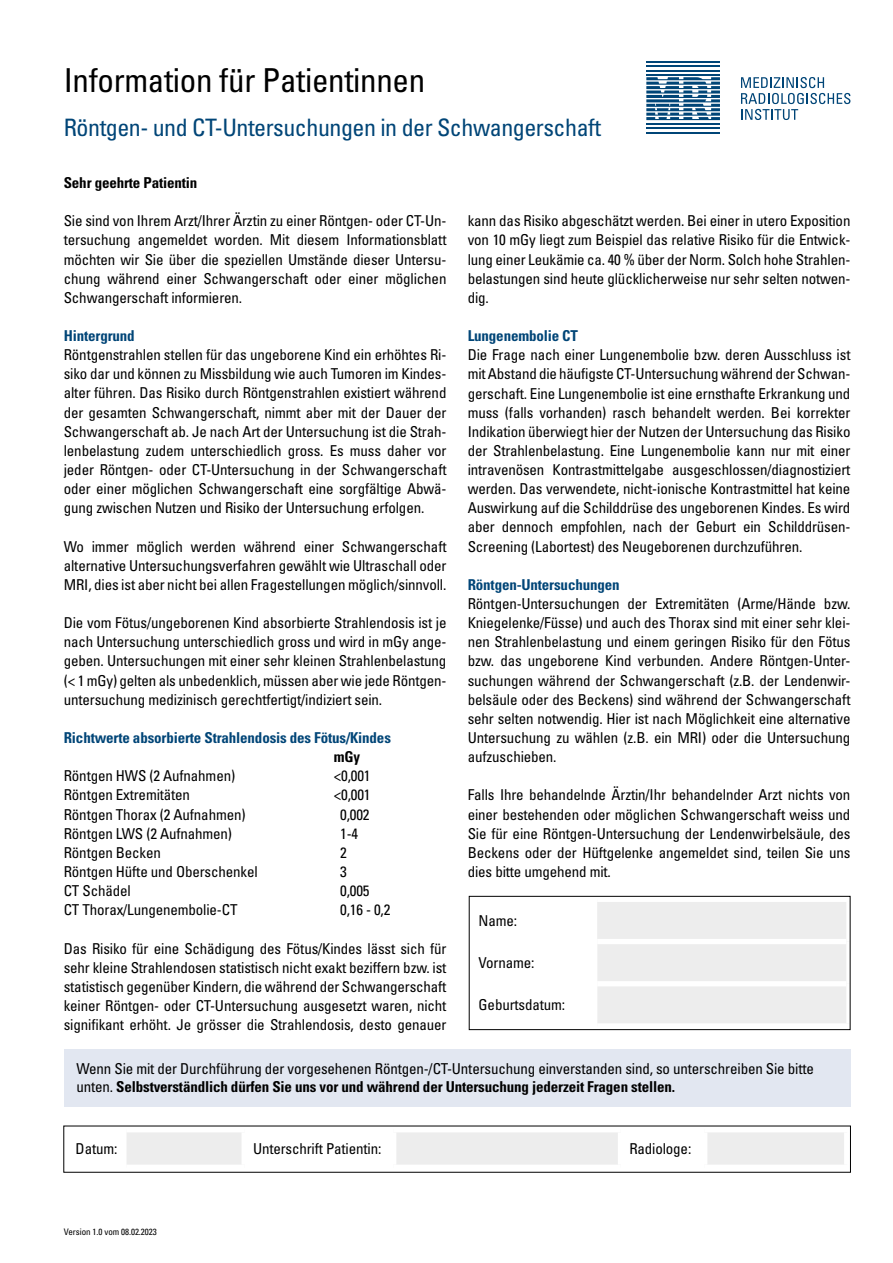
<style>
.page{position:relative;width:893px;height:1263px;background:#fff}
.page>*{position:absolute;margin:0;border:0;box-sizing:border-box;transform-origin:0 0}
.t1{font:condensed 33px "Univers LT Std";letter-spacing:-.01em;color:#000}
.t2{font:condensed 24px "Univers LT Std";letter-spacing:-.02em;color:#004577}
.t3{font:condensed 15px/19.2px "Univers LT Std";letter-spacing:-.01em;color:#000;text-align:justify}
.t4{font:700 condensed 15px "Univers LT Std";letter-spacing:-.01em;color:#004577}
.t5{font:700 condensed 15px "Univers LT Std";letter-spacing:-.01em;color:#000}
.t6{font:condensed 9px "Univers LT Std";letter-spacing:-.005em;color:#000}
.s1{font-weight:700}
</style>
<div class="page">
<svg style="left:741px;top:77px;width:109px;height:43px"></svg>
<hr style="left:646px;top:61px;width:74px;height:2px;background:#004577">
<hr style="left:646px;top:66px;width:74px;height:1px;background:#004577">
<hr style="left:646px;top:70px;width:74px;height:1px;background:#004577">
<hr style="left:646px;top:75px;width:74px;height:1px;background:#004577">
<hr style="left:646px;top:123px;width:74px;height:2px;background:#004577">
<hr style="left:646px;top:128px;width:74px;height:1px;background:#004577">
<hr style="left:646px;top:132px;width:74px;height:1px;background:#004577">
<svg style="left:646px;top:77px;width:74px;height:43px"></svg>
<div style="left:597px;top:902px;width:249px;height:121px;background:#ededed"></div>
<div style="left:597px;top:981px;width:249px;height:5px;background:#fff"></div>
<svg style="left:850px;top:902px;width:1px;height:39px"></svg>
<svg style="left:850px;top:941px;width:1px;height:43px"></svg>
<svg style="left:850px;top:984px;width:1px;height:39px"></svg>
<div style="left:597px;top:939px;width:249px;height:5px;background:#fff"></div>
<div style="left:469px;top:896px;width:381px;height:134px;border:1px solid #000"></div>
<div style="left:64px;top:1049px;width:786px;height:57px;background:#e2e7f1"></div>
<svg style="left:127px;top:1132px;width:717px;height:33px"></svg>
<div style="left:241px;top:1132px;width:6px;height:33px;background:#fff"></div>
<div style="left:390px;top:1132px;width:6px;height:33px;background:#fff"></div>
<div style="left:618px;top:1132px;width:6px;height:33px;background:#fff"></div>
<div style="left:701px;top:1132px;width:6px;height:33px;background:#fff"></div>
<h1 class="t1" style="left:64px;top:59px;width:363px">Information für Patientinnen</h1>
<h2 class="t2" style="left:64px;top:112px;width:539px">Röntgen- und CT-Untersuchungen in der Schwangerschaft</h2>
<p class="t5" style="left:64px;top:173px;width:135px">Sehr geehrte Patientin</p>
<p class="t3" style="left:64px;top:211px;width:384px">Sie sind von Ihrem Arzt/Ihrer Ärztin zu einer Röntgen- oder CT-Un&shy;tersuchung angemeldet worden. Mit diesem Informationsblatt möchten wir Sie über die speziellen Umstände dieser Untersu&shy;chung während einer Schwangerschaft oder einer möglichen Schwangerschaft informieren.</p>
<p class="t4" style="left:64px;top:326px;width:72px">Hintergrund</p>
<p class="t3" style="left:64px;top:345px;width:384px">Röntgenstrahlen stellen für das ungeborene Kind ein erhöhtes Ri&shy;siko dar und können zu Missbildung wie auch Tumoren im Kindes&shy;alter führen. Das Risiko durch Röntgenstrahlen existiert während der gesamten Schwangerschaft, nimmt aber mit der Dauer der Schwangerschaft ab. Je nach Art der Untersuchung ist die Strah&shy;lenbelastung zudem unterschiedlich gross. Es muss daher vor jeder Röntgen- oder CT-Untersuchung in der Schwangerschaft oder einer möglichen Schwangerschaft eine sorgfältige Abwä&shy;gung zwischen Nutzen und Risiko der Untersuchung erfolgen.</p>
<p class="t3" style="left:64px;top:536px;width:384px">Wo immer möglich werden während einer Schwangerschaft alternative Untersuchungsverfahren gewählt wie Ultraschall oder MRI, dies ist aber nicht bei allen Fragestellungen möglich/sinnvoll.</p>
<p class="t3" style="left:64px;top:613px;width:384px">Die vom Fötus/ungeborenen Kind absorbierte Strahlendosis ist je nach Untersuchung unterschiedlich gross und wird in mGy ange&shy;geben. Untersuchungen mit einer sehr kleinen Strahlenbelastung (&lt; 1 mGy) gelten als unbedenklich, müssen aber wie jede Röntgen&shy;untersuchung medizinisch gerechtfertigt/indiziert sein.</p>
<p class="t4" style="left:64px;top:728px;width:329px">Richtwerte absorbierte Strahlendosis des Fötus/Kindes</p>
<p class="t5" style="left:334px;top:748px;width:28px">mGy</p>
<p class="t3" style="left:64px;top:766px;width:173px">Röntgen HWS (2 Aufnahmen)</p>
<p class="t3" style="left:334px;top:766px;width:38px">&lt;0,001</p>
<p class="t3" style="left:64px;top:785px;width:128px">Röntgen Extremitäten</p>
<p class="t3" style="left:334px;top:785px;width:38px">&lt;0,001</p>
<p class="t3" style="left:64px;top:804px;width:183px">Röntgen Thorax (2 Aufnahmen)</p>
<p class="t3" style="left:340px;top:804px;width:31px">0,002</p>
<p class="t3" style="left:64px;top:823px;width:170px">Röntgen LWS (2 Aufnahmen)</p>
<p class="t3" style="left:340px;top:823px;width:20px">1-4</p>
<p class="t3" style="left:64px;top:843px;width:99px">Röntgen Becken</p>
<p class="t3" style="left:340px;top:843px;width:8px">2</p>
<p class="t3" style="left:64px;top:862px;width:195px">Röntgen Hüfte und Oberschenkel</p>
<p class="t3" style="left:340px;top:862px;width:8px">3</p>
<p class="t3" style="left:64px;top:881px;width:68px">CT Schädel</p>
<p class="t3" style="left:340px;top:881px;width:31px">0,005</p>
<p class="t3" style="left:64px;top:900px;width:175px">CT Thorax/Lungenembolie-CT</p>
<p class="t3" style="left:340px;top:900px;width:52px">0,16 - 0,2</p>
<p class="t3" style="left:64px;top:938px;width:384px">Das Risiko für eine Schädigung des Fötus/Kindes lässt sich für sehr kleine Strahlendosen statistisch nicht exakt beziffern bzw. ist statistisch gegenüber Kindern, die während der Schwangerschaft keiner Röntgen- oder CT-Untersuchung ausgesetzt waren, nicht signifikant erhöht. Je grösser die Strahlendosis, desto genauer</p>
<p class="t3" style="left:468px;top:211px;width:384px">kann das Risiko abgeschätzt werden. Bei einer in utero Exposition von 10 mGy liegt zum Beispiel das relative Risiko für die Entwick&shy;lung einer Leukämie ca. 40 % über der Norm. Solch hohe Strahlen&shy;belastungen sind heute glücklicherweise nur sehr selten notwen&shy;dig.</p>
<p class="t4" style="left:468px;top:326px;width:112px">Lungenembolie CT</p>
<p class="t3" style="left:468px;top:345px;width:384px">Die Frage nach einer Lungenembolie bzw. deren Ausschluss ist mit Abstand die häufigste CT-Untersuchung während der Schwan&shy;gerschaft. Eine Lungenembolie ist eine ernsthafte Erkrankung und muss (falls vorhanden) rasch behandelt werden. Bei korrekter Indikation überwiegt hier der Nutzen der Untersuchung das Risiko der Strahlenbelastung. Eine Lungenembolie kann nur mit einer intravenösen Kontrastmittelgabe ausgeschlossen/diagnostiziert werden. Das verwendete, nicht-ionische Kontrastmittel hat keine Auswirkung auf die Schilddrüse des ungeborenen Kindes. Es wird aber dennoch empfohlen, nach der Geburt ein Schilddrüsen-Screening (Labortest) des Neugeborenen durchzuführen.</p>
<p class="t4" style="left:468px;top:575px;width:153px">Röntgen-Untersuchungen</p>
<p class="t3" style="left:468px;top:594px;width:384px">Röntgen-Untersuchungen der Extremitäten (Arme/Hände bzw.<br>Kniegelenke/Füsse) und auch des Thorax sind mit einer sehr klei&shy;nen Strahlenbelastung und einem geringen Risiko für den Fötus bzw. das ungeborene Kind verbunden. Andere Röntgen-Unter&shy;suchungen während der Schwangerschaft (z.B. der Lendenwir&shy;belsäule oder des Beckens) sind während der Schwangerschaft sehr selten notwendig. Hier ist nach Möglichkeit eine alternative Untersuchung zu wählen (z.B. ein MRI) oder die Untersuchung aufzuschieben.</p>
<p class="t3" style="left:468px;top:785px;width:384px">Falls Ihre behandelnde Ärztin/Ihr behandelnder Arzt nichts von einer bestehenden oder möglichen Schwangerschaft weiss und Sie für eine Röntgen-Untersuchung der Lendenwirbelsäule, des Beckens oder der Hüftgelenke angemeldet sind, teilen Sie uns dies bitte umgehend mit.</p>
<p class="t3" style="left:479px;top:911px;width:40px">Name:</p>
<p class="t3" style="left:479px;top:953px;width:57px">Vorname:</p>
<p class="t3" style="left:479px;top:995px;width:88px">Geburtsdatum:</p>
<p class="t3" style="left:77px;top:1060px;width:739px;line-height:18px">Wenn Sie mit der Durchführung der vorgesehenen Röntgen-/CT-Untersuchung einverstanden sind, so unterschreiben Sie bitte unten. <span class="s1">Selbstverständlich dürfen Sie uns vor und während der Untersuchung jederzeit Fragen stellen.</span></p>
<p class="t3" style="left:76px;top:1139px;width:43px">Datum:</p>
<p class="t3" style="left:253px;top:1139px;width:130px">Unterschrift Patientin:</p>
<p class="t3" style="left:629px;top:1139px;width:63px">Radiologe:</p>
<p class="t6" style="left:64px;top:1226px;width:94px">Version 1.0 vom 08.02.2023</p>
</div>
